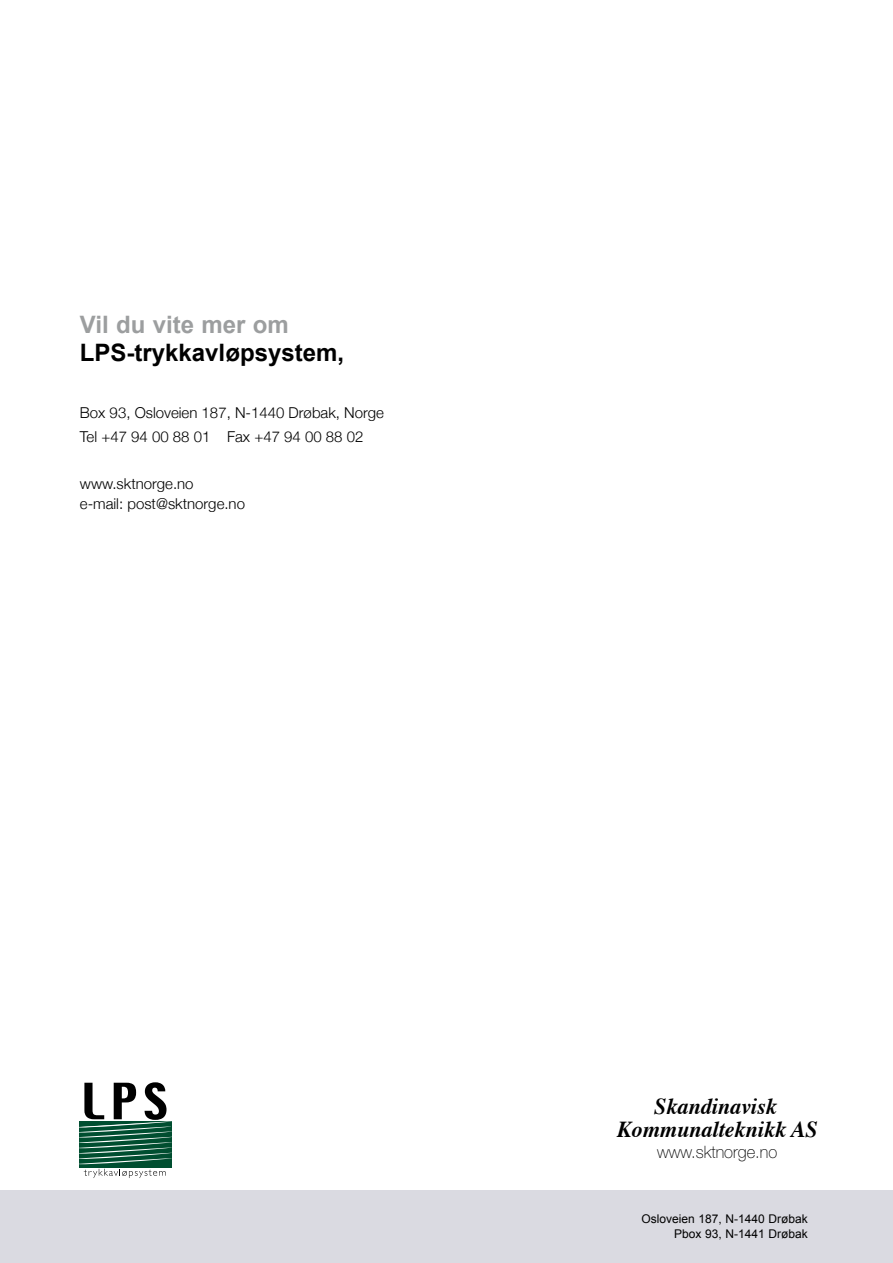
<style>
.page{position:relative;width:893px;height:1263px;background:#fff}
.page>*{position:absolute;margin:0;border:0;box-sizing:border-box;transform-origin:0 0}
.t1{font:700 24px "Arial";color:#000}
.t2{font:700 24px "Arial";color:#9c9e9f}
.t3{font:italic 700 22.8px/22.8px "Times";color:#000;text-align:center}
.t4{font:100 17.1px "Helvetica Neue";color:#000}
.t5{font:300 15px/23.7px "Helvetica Neue";color:#000}
.t6{font:12px/15px "Arial";color:#000;text-align:right}
</style>
<div class="page">
<div style="left:0;top:1191px;width:893px;height:72px;background:#dadae1"></div>
<svg style="left:79px;top:1082px;width:93px;height:96px"></svg>
<h1 class="t2" style="left:80px;top:309px;width:210px">Vil du vite mer om</h1>
<h1 class="t1" style="left:80px;top:337px;width:266px">LPS-trykkavløpsystem,</h1>
<p class="t5" style="left:80px;top:400px;width:306px">Box 93, Osloveien 187, N-1440 Drøbak, Norge<br>Tel +47 94 00 88 01 Fax +47 94 00 88 02</p>
<p class="t5" style="left:80px;top:474px;width:167px;line-height:19.5px">www.sktnorge.no<br>e-mail: post@sktnorge.no</p>
<h2 class="t3" style="left:617px;top:1093px;width:202px">Skandinavisk<br>Kommunalteknikk AS</h2>
<p class="t4" style="left:657px;top:1142px;width:122px">www.sktnorge.no</p>
<p class="t6" style="left:641px;top:1211px;width:168px">Osloveien 187, N-1440 Drøbak<br>Pbox 93, N-1441 Drøbak</p>
</div>
